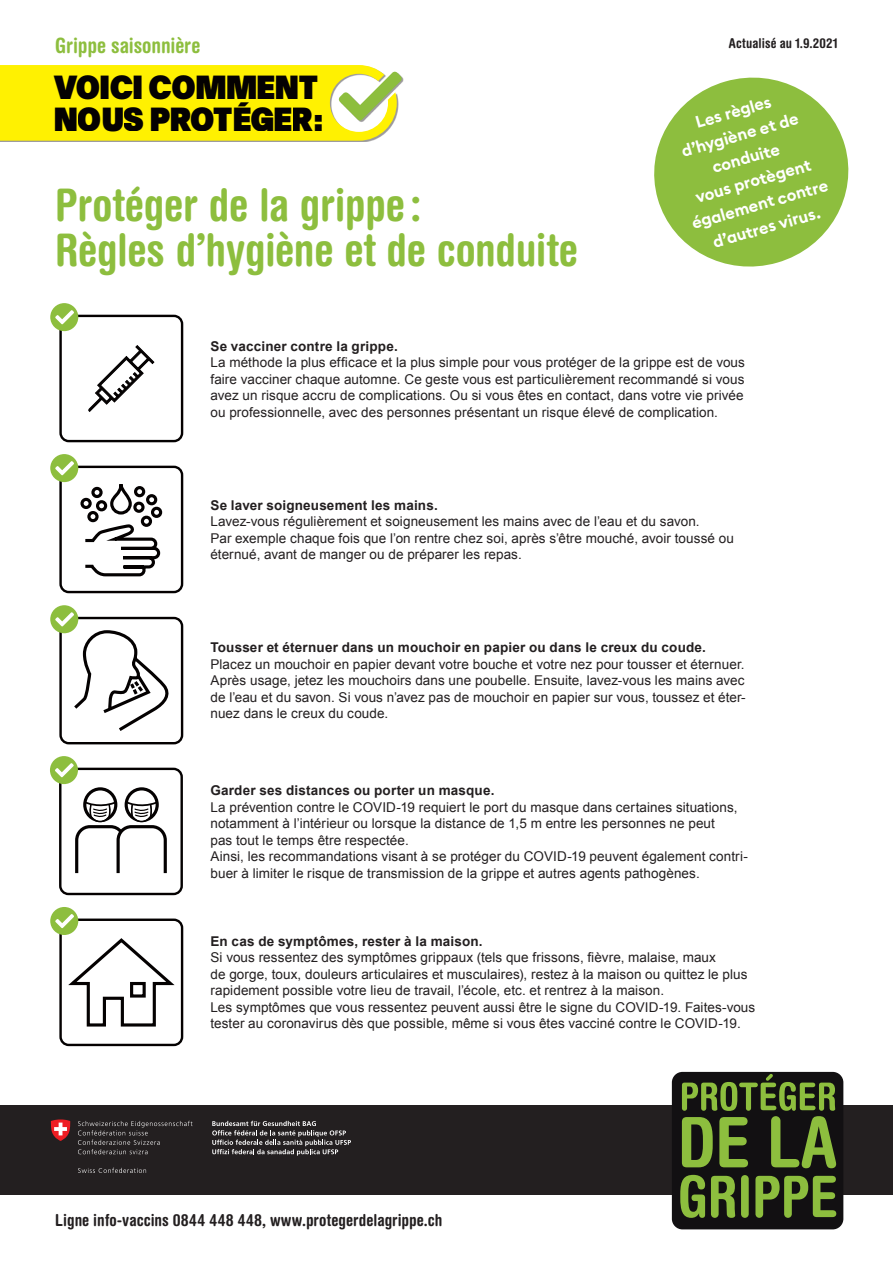
<style>
.page{position:relative;width:893px;height:1263px;background:#fff}
.page>*{position:absolute;margin:0;border:0;box-sizing:border-box;transform-origin:0 0}
.t1{font:700 condensed 45px/45px "Helvetica Rounded";letter-spacing:-.01em;color:#8dbe3e}
.t2{font:32.7px/32.1px "Plain Super";letter-spacing:-.01em;color:#040101;scale:.9 1}
.t3{font:700 condensed 21px "Helvetica Rounded";letter-spacing:-.005em;color:#8dbe3e}
.t4{font:600 16.5px/24px "Euclid Circular B";color:#fff;text-align:center}
.t5{font:700 condensed 16.5px "Helvetica Rounded";letter-spacing:.005em;color:#231f20}
.t6{font:13.5px/16.5px "Arial";letter-spacing:.005em;color:#231f20}
.t7{font:700 13.5px "Arial";letter-spacing:.015em;color:#231f20}
.t8{font:700 condensed 13.5px "Helvetica Rounded";letter-spacing:.01em;color:#231f20}
</style>
<div class="page">
<div style="left:0;top:1106px;width:893px;height:89px;background:#231f20"></div>
<svg style="left:78px;top:1168px;width:68px;height:5px"></svg>
<svg style="left:78px;top:1121px;width:115px;height:33px"></svg>
<svg style="left:212px;top:1121px;width:139px;height:34px"></svg>
<svg style="left:51px;top:1119px;width:20px;height:22px"></svg>
<svg style="left:654px;top:77px;width:195px;height:190px;fill:#8dbe3e"></svg>
<div style="left:59px;top:768px;width:124px;height:127px;border:2px solid #040101;border-radius:8px"></div>
<div style="left:83px;top:787px;width:34px;height:35px;border:3px solid #040101;border-radius:50%"></div>
<div style="left:125px;top:787px;width:34px;height:35px;border:3px solid #040101;border-radius:50%"></div>
<svg style="left:75px;top:800px;width:92px;height:74px"></svg>
<div style="left:50px;top:756px;width:28px;height:28px;background:#8dbe3e;border-radius:50%"></div>
<svg style="left:55px;top:763px;width:19px;height:14px"></svg>
<div style="left:59px;top:315px;width:124px;height:127px;border:2px solid #040101;border-radius:8px"></div>
<svg style="left:88px;top:345px;width:67px;height:67px"></svg>
<div style="left:50px;top:303px;width:28px;height:28px;background:#8dbe3e;border-radius:50%"></div>
<svg style="left:55px;top:310px;width:19px;height:14px"></svg>
<div style="left:59px;top:466px;width:124px;height:127px;border:2px solid #040101;border-radius:8px"></div>
<div style="left:91px;top:487px;width:12px;height:11px;border:3px solid #040101;border-radius:50%"></div>
<div style="left:134px;top:486px;width:11px;height:11px;border:3px solid #040101;border-radius:50%"></div>
<div style="left:133px;top:502px;width:12px;height:11px;border:3px solid #040101;border-radius:50%"></div>
<div style="left:146px;top:494px;width:11px;height:11px;border:3px solid #040101;border-radius:50%"></div>
<div style="left:151px;top:507px;width:11px;height:11px;border:3px solid #040101;border-radius:50%"></div>
<div style="left:141px;top:516px;width:11px;height:11px;border:3px solid #040101;border-radius:50%"></div>
<div style="left:110px;top:483px;width:22px;height:31px;border:3px solid #040101;border-radius:9px"></div>
<div style="left:96px;top:500px;width:11px;height:11px;border:3px solid #040101;border-radius:50%"></div>
<div style="left:80px;top:498px;width:12px;height:11px;border:3px solid #040101;border-radius:50%"></div>
<div style="left:87px;top:511px;width:12px;height:11px;border:3px solid #040101;border-radius:50%"></div>
<svg style="left:85px;top:523px;width:76px;height:54px"></svg>
<div style="left:50px;top:454px;width:28px;height:28px;background:#8dbe3e;border-radius:50%"></div>
<svg style="left:55px;top:461px;width:19px;height:14px"></svg>
<div style="left:59px;top:918px;width:124px;height:128px;border:2px solid #040101;border-radius:8px"></div>
<svg style="left:68px;top:938px;width:107px;height:89px"></svg>
<div style="left:130px;top:982px;width:16px;height:15px;border:3px solid #040101"></div>
<div style="left:50px;top:907px;width:28px;height:28px;background:#8dbe3e;border-radius:50%"></div>
<svg style="left:55px;top:914px;width:19px;height:14px"></svg>
<div style="left:59px;top:617px;width:124px;height:127px;border:2px solid #040101;border-radius:8px"></div>
<div style="left:50px;top:605px;width:28px;height:28px;background:#8dbe3e;border-radius:50%"></div>
<svg style="left:55px;top:612px;width:116px;height:121px"></svg>
<div style="left:672px;top:1072px;width:171px;height:157px;background:#121012;border-radius:11px"></div>
<svg style="left:682px;top:1074px;width:154px;height:94px"></svg>
<svg style="left:680px;top:1175px;width:25px;height:43px"></svg>
<svg style="left:711px;top:1176px;width:24px;height:42px"></svg>
<div style="left:741px;top:1175px;width:8px;height:43px;background:#8dbe3e;border-radius:4px"></div>
<svg style="left:755px;top:1176px;width:81px;height:42px"></svg>
<svg style="left:0;top:65px;width:402px;height:76px;background:#f9ef1a"></svg>
<h3 class="t3" style="left:55px;top:37px;width:147px">Grippe saisonnière</h3>
<p class="t8" style="left:729px;top:38px;width:110px">Actualisé au 1.9.2021</p>
<h2 class="t2" style="left:54px;top:71px;width:300px">VOICI COMMENT<br>NOUS PROTÉGER:</h2>
<p class="t4" style="left:663px;top:121px;width:143px;rotate:-16deg">Les règles d’hygiène et de conduite<br>vous protègent également contre d’autres virus.</p>
<h1 class="t1" style="left:55px;top:186px;width:524px">Protéger de la grippe :<br>Règles d’hygiène et de conduite</h1>
<p class="t7" style="left:210px;top:341px;width:189px">Se vacciner contre la grippe.</p>
<p class="t6" style="left:210px;top:354px;width:536px;text-align:justify">La méthode la plus efficace et la plus simple pour vous protéger de la grippe est de vous faire vacciner chaque automne. Ce geste vous est particulièrement recommandé si vous avez un risque accru de complications. Ou si vous êtes en contact, dans votre vie privée ou professionnelle, avec des personnes présentant un risque élevé de complication.</p>
<p class="t7" style="left:210px;top:500px;width:229px">Se laver soigneusement les mains.</p>
<p class="t6" style="left:210px;top:513px;width:525px">Lavez-vous régulièrement et soigneusement les mains avec de l’eau et du savon.<br>Par exemple chaque fois que l’on rentre chez soi, après s’être mouché, avoir toussé ou éternué, avant de manger ou de préparer les repas.</p>
<p class="t7" style="left:210px;top:643px;width:497px">Tousser et éternuer dans un mouchoir en papier ou dans le creux du coude.</p>
<p class="t6" style="left:210px;top:656px;width:537px;text-align:justify">Placez un mouchoir en papier devant votre bouche et votre nez pour tousser et éternuer.<br>Après usage, jetez les mouchoirs dans une poubelle. Ensuite, lavez-vous les mains avec de l’eau et du savon. Si vous n’avez pas de mouchoir en papier sur vous, toussez et éter&shy;nuez dans le creux du coude.</p>
<p class="t7" style="left:210px;top:785px;width:285px">Garder ses distances ou porter un masque.</p>
<p class="t6" style="left:210px;top:799px;width:539px">La prévention contre le COVID-19 requiert le port du masque dans certaines situations, notamment à l’intérieur ou lorsque la distance de 1,5 m entre les personnes ne peut<br>pas tout le temps être respectée.<br>Ainsi, les recommandations visant à se protéger du COVID-19 peuvent également contri&shy;buer à limiter le risque de transmission de la grippe et autres agents pathogènes.</p>
<p class="t7" style="left:210px;top:936px;width:274px">En cas de symptômes, rester à la maison.</p>
<p class="t6" style="left:210px;top:949px;width:546px">Si vous ressentez des symptômes grippaux (tels que frissons, fièvre, malaise, maux<br>de gorge, toux, douleurs articulaires et musculaires), restez à la maison ou quittez le plus rapidement possible votre lieu de travail, l’école, etc. et rentrez à la maison.<br>Les symptômes que vous ressentez peuvent aussi être le signe du COVID-19. Faites-vous tester au coronavirus dès que possible, même si vous êtes vacciné contre le COVID-19.</p>
<p class="t5" style="left:55px;top:1213px;width:389px">Ligne info-vaccins 0844 448 448, www.protegerdelagrippe.ch</p>
</div>
